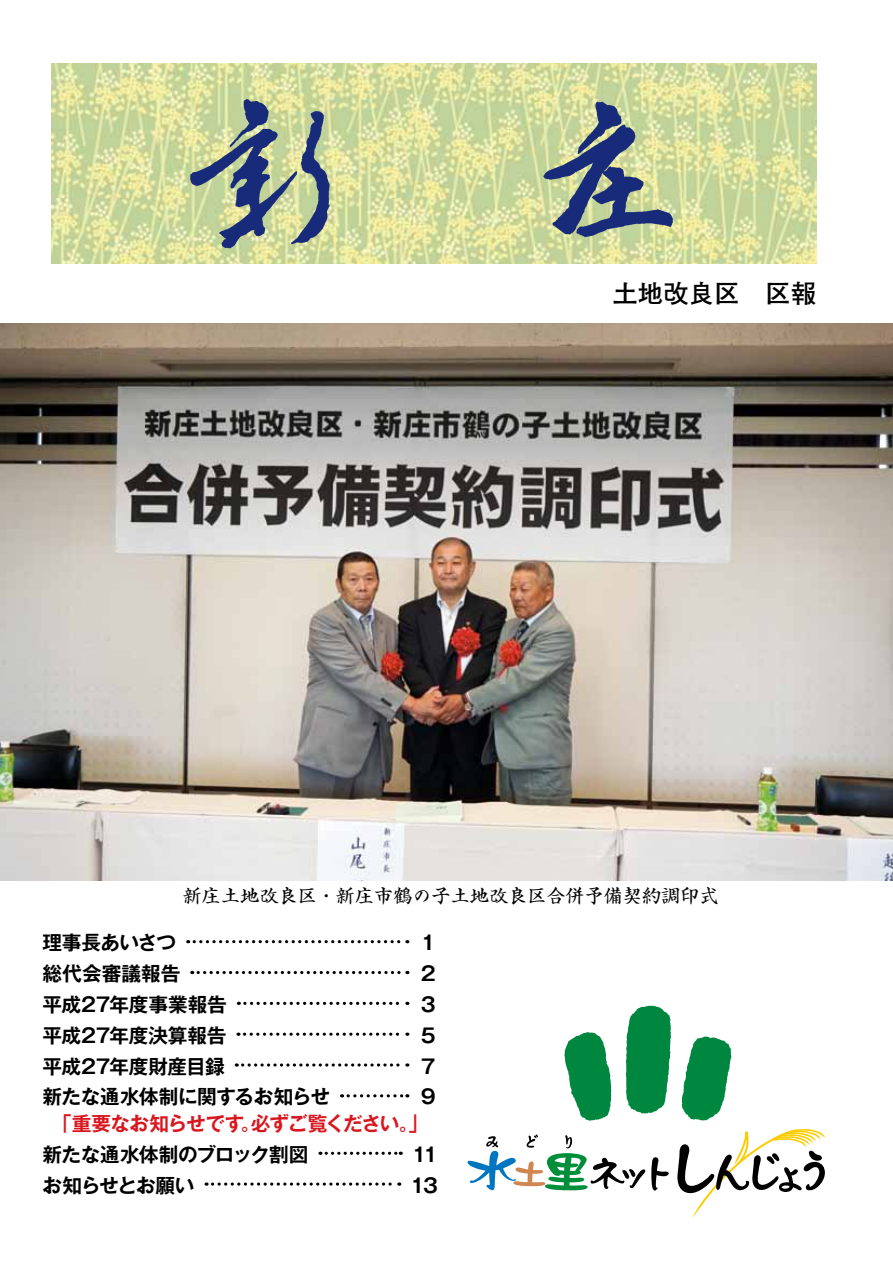
<style>
.page{position:relative;width:893px;height:1263px;background:#fff}
.page>*{position:absolute;margin:0;border:0;box-sizing:border-box;transform-origin:0 0}
.t1{font:700 25.5px "Futo Go B101 Pro";color:#000}
.t2{font:700 19.65px "Gothic MB101 Pro De";letter-spacing:-.02em;color:#000}
.t3{font:700 19.65px "Gothic MB101 Pro De";letter-spacing:-.055em;color:#d9171f}
.t4{font:700 19.65px "Gothic MB101 Pro De";letter-spacing:-.045em;color:#000}
.t5{font:700 19.65px "Gothic MB101 Pro De";color:#000}
.t6{font:19.2px "Sei Kai CB1 Std";color:#000}
</style>
<div class="page">
<img style="left:51px;top:64px;width:765px;height:200px">
<img style="left:166px;top:64px;width:535px;height:200px">
<svg style="left:188px;top:940px;width:220px;height:3px"></svg>
<svg style="left:192px;top:971px;width:216px;height:3px"></svg>
<svg style="left:245px;top:1002px;width:163px;height:3px"></svg>
<svg style="left:238px;top:1032px;width:170px;height:4px"></svg>
<svg style="left:243px;top:1063px;width:165px;height:3px"></svg>
<svg style="left:342px;top:1094px;width:66px;height:3px"></svg>
<svg style="left:320px;top:1152px;width:81px;height:3px"></svg>
<svg style="left:206px;top:1182px;width:194px;height:4px"></svg>
<img style="left:0;top:323px;width:893px;height:557px">
<img style="left:564px;top:1005px;width:168px;height:116px">
<svg style="left:677px;top:1129px;width:148px;height:89px"></svg>
<svg style="left:651px;top:1157px;width:18px;height:34px"></svg>
<svg style="left:467px;top:1134px;width:178px;height:56px"></svg>
<p class="t1" style="left:612px;top:273px;width:206px">土地改良区　区報</p>
<p class="t6" style="left:183px;top:880px;width:537px">新庄土地改良区・新庄市鶴の子土地改良区合併予備契約調印式</p>
<p class="t2" style="left:43px;top:926px;width:135px">理事長あいさつ</p>
<p class="t2" style="left:418px;top:926px;width:21px">１</p>
<p class="t5" style="left:43px;top:957px;width:139px">総代会審議報告</p>
<p class="t2" style="left:418px;top:957px;width:21px">２</p>
<p class="t2" style="left:43px;top:988px;width:186px">平成27年度事業報告</p>
<p class="t2" style="left:418px;top:988px;width:21px">３</p>
<p class="t2" style="left:43px;top:1019px;width:186px">平成27年度決算報告</p>
<p class="t2" style="left:418px;top:1019px;width:21px">５</p>
<p class="t2" style="left:43px;top:1050px;width:184px">平成27年度財産目録</p>
<p class="t2" style="left:418px;top:1050px;width:21px">７</p>
<p class="t2" style="left:43px;top:1080px;width:289px">新たな通水体制に関するお知らせ</p>
<p class="t2" style="left:418px;top:1080px;width:21px">９</p>
<p class="t3" style="left:52px;top:1107px;width:377px">「重要なお知らせです。必ずご覧ください。」</p>
<p class="t2" style="left:43px;top:1138px;width:268px">新たな通水体制のブロック割図</p>
<p class="t2" style="left:412px;top:1138px;width:28px">11</p>
<p class="t4" style="left:43px;top:1169px;width:154px">お知らせとお願い</p>
<p class="t2" style="left:410px;top:1169px;width:29px">13</p>
</div>
